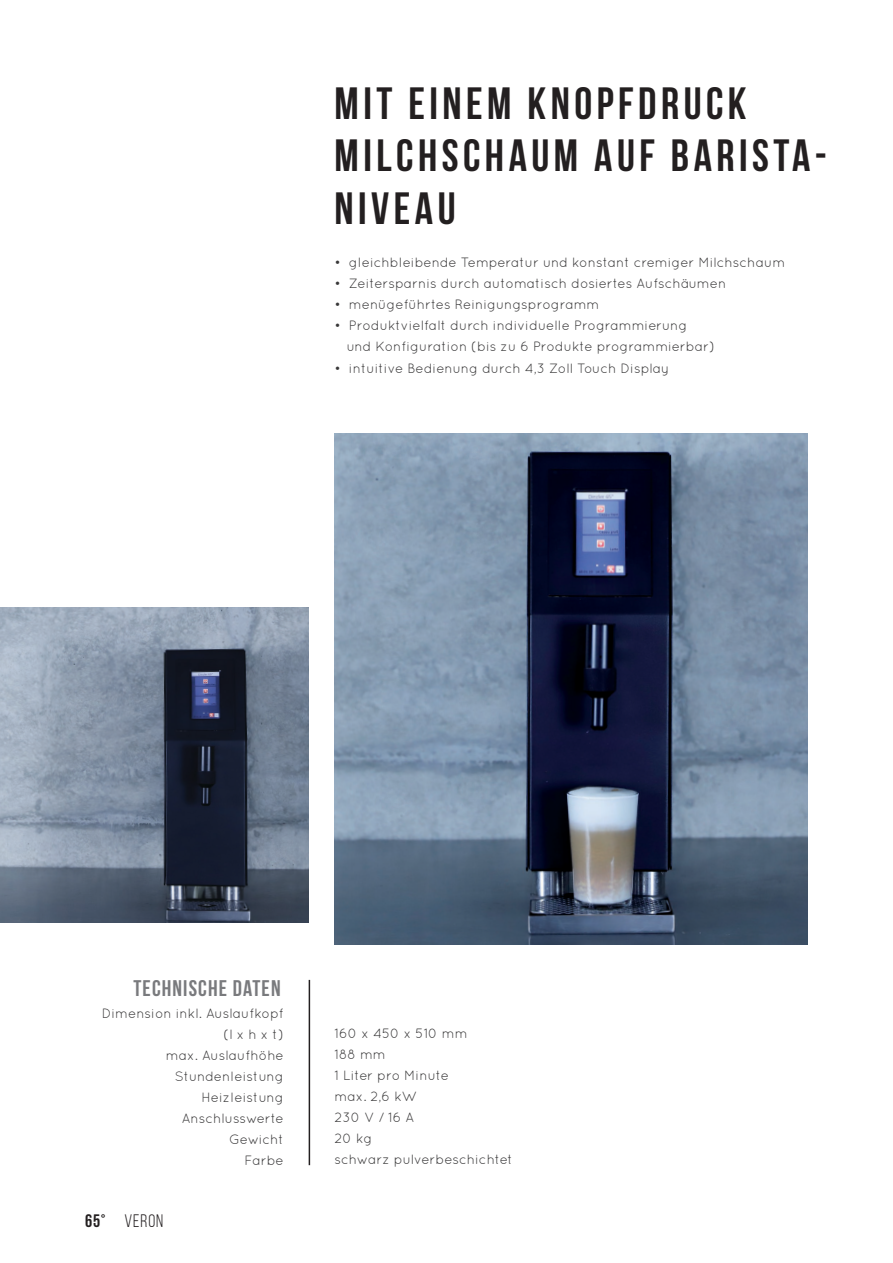
<style>
.page{position:relative;width:893px;height:1263px;background:#fff}
.page>*{position:absolute;margin:0;border:0;box-sizing:border-box;transform-origin:0 0}
.t1{font:700 45px/52.5px "Bebas Neue";letter-spacing:.1em;color:#231f20}
.t2{font:700 22.5px "Bebas Neue";letter-spacing:.05em;color:#797a7d}
.t3{font:18px "Bebas Neue";letter-spacing:.05em;color:#231f20}
.t4{font:13.5px/21px "Quicksand";color:#383738}
.s1{font-weight:700}
</style>
<div class="page">
<img style="left:0;top:607px;width:309px;height:315px">
<hr style="left:309px;top:980px;width:1px;height:185px;background:#231f20">
<img style="left:334px;top:434px;width:474px;height:511px">
<h1 class="t1" style="left:334px;top:76px;width:494px">MIT EINEM KNOPFDRUCK<br>MILCHSCHAUM AUF BARISTA-<br>NIVEAU</h1>
<p class="t4" style="left:334px;top:252px;width:452px">• gleichbleibende Temperatur und konstant cremiger Milchschaum</p>
<p class="t4" style="left:334px;top:273px;width:393px">• Zeitersparnis durch automatisch dosiertes Aufschäumen</p>
<p class="t4" style="left:334px;top:294px;width:266px">• menügeführtes Reinigungsprogramm</p>
<p class="t4" style="left:347px;top:315px;width:370px;text-indent:-12px">• Produktvielfalt durch individuelle Programmierung und Konfiguration (bis zu 6 Produkte programmierbar)</p>
<p class="t4" style="left:334px;top:357px;width:336px">• intuitive Bedienung durch 4,3 Zoll Touch Display</p>
<h2 class="t2" style="left:133px;top:976px;width:149px">TECHNISCHE DATEN</h2>
<p class="t4" style="left:102px;top:1003px;width:184px;text-align:right">Dimension inkl. Auslaufkopf (l x h x t)<br>max. Auslaufhöhe<br>Stundenleistung<br>Heizleistung<br>Anschlusswerte<br>Gewicht<br>Farbe</p>
<h3 class="t3" style="left:85px;top:1211px;width:80px"><span class="s1">65°</span> VERON</h3>
<p class="t4" style="left:334px;top:1023px;width:180px">160 x 450 x 510 mm<br>188 mm<br>1 Liter pro Minute<br>max. 2,6 kW<br>230 V / 16 A<br>20 kg<br>schwarz pulverbeschichtet</p>
</div>
